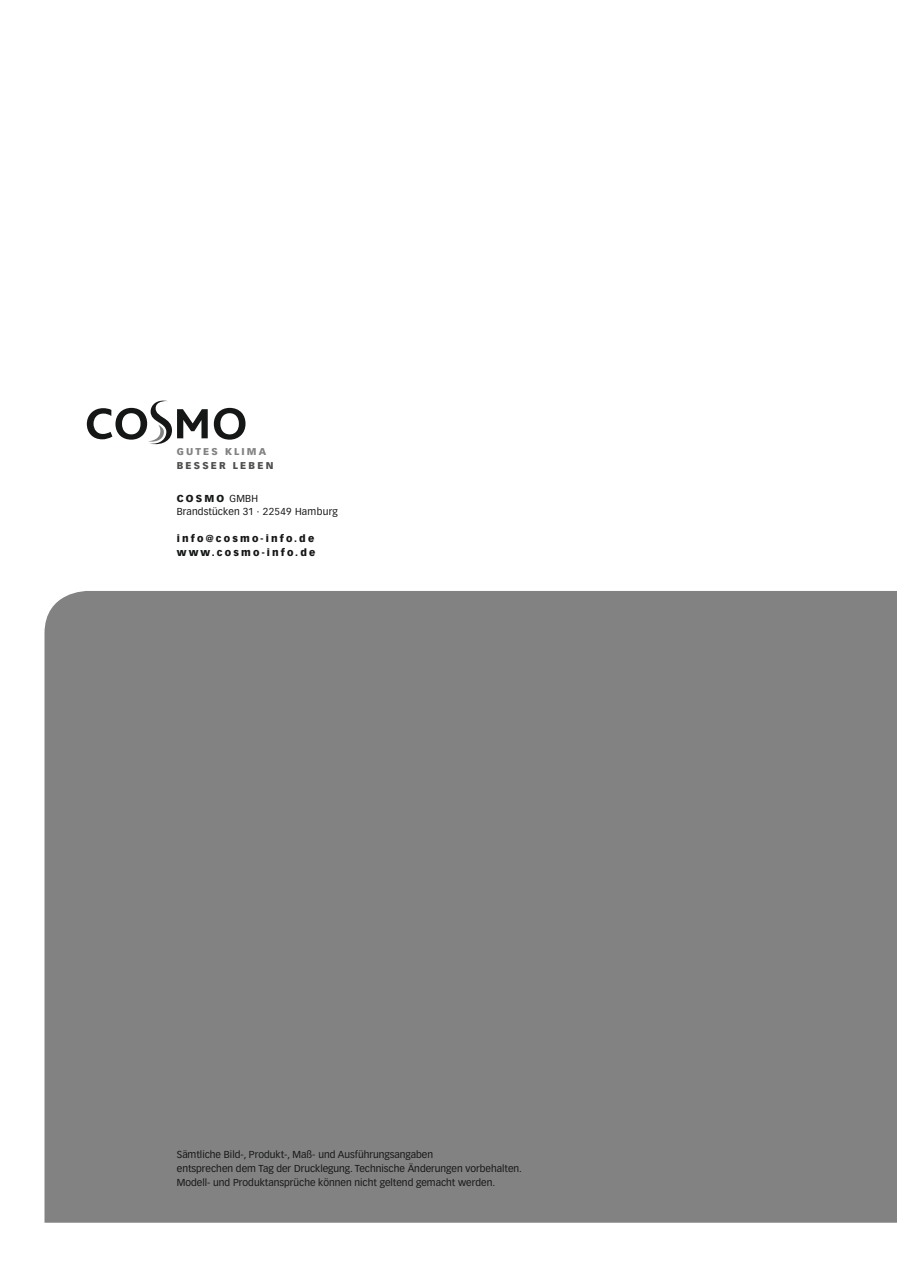
<style>
.page{position:relative;width:897px;height:1267px;background:#fff}
.page>*{position:absolute;margin:0;border:0;box-sizing:border-box;transform-origin:0 0}
.t1{font:9.9px/13.5px "Vectora LH";color:#151616}
.t2{font:900 9.9px/13.5px "Vectora LH";letter-spacing:.22em;color:#151616}
.t3{font:900 9.75px "Vectora LH";letter-spacing:.22em;color:#4e4e4d}
.t4{font:900 9.75px "Vectora LH";letter-spacing:.22em;color:#818281}
.s1{font-weight:900}
.s2{font-weight:300}
</style>
<div class="page">
<div style="left:44px;top:591px;width:852px;height:631px;background:#818281"></div>
<svg style="left:214px;top:408px;width:31px;height:31px"></svg>
<svg style="left:87px;top:400px;width:121px;height:45px"></svg>
<p class="t4" style="left:177px;top:445px;width:91px">GUTES KLIMA</p>
<p class="t3" style="left:177px;top:459px;width:98px">BESSER LEBEN</p>
<p class="t1" style="left:177px;top:491px;width:163px"><span class="s1">COSMO</span> GMBH<br>Brandstücken 31 <span class="s2">·</span> 22549 Hamburg</p>
<p class="t2" style="left:177px;top:531px;width:140px">info@cosmo-info.de www.cosmo-info.de</p>
<p class="t1" style="left:177px;top:1148px;width:346px">Sämtliche Bild-, Produkt-, Maß- und Ausführungsangaben<br>entsprechen dem Tag der Drucklegung. Technische Änderungen vorbehalten.<br>Modell- und Produktansprüche können nicht geltend gemacht werden.</p>
</div>
